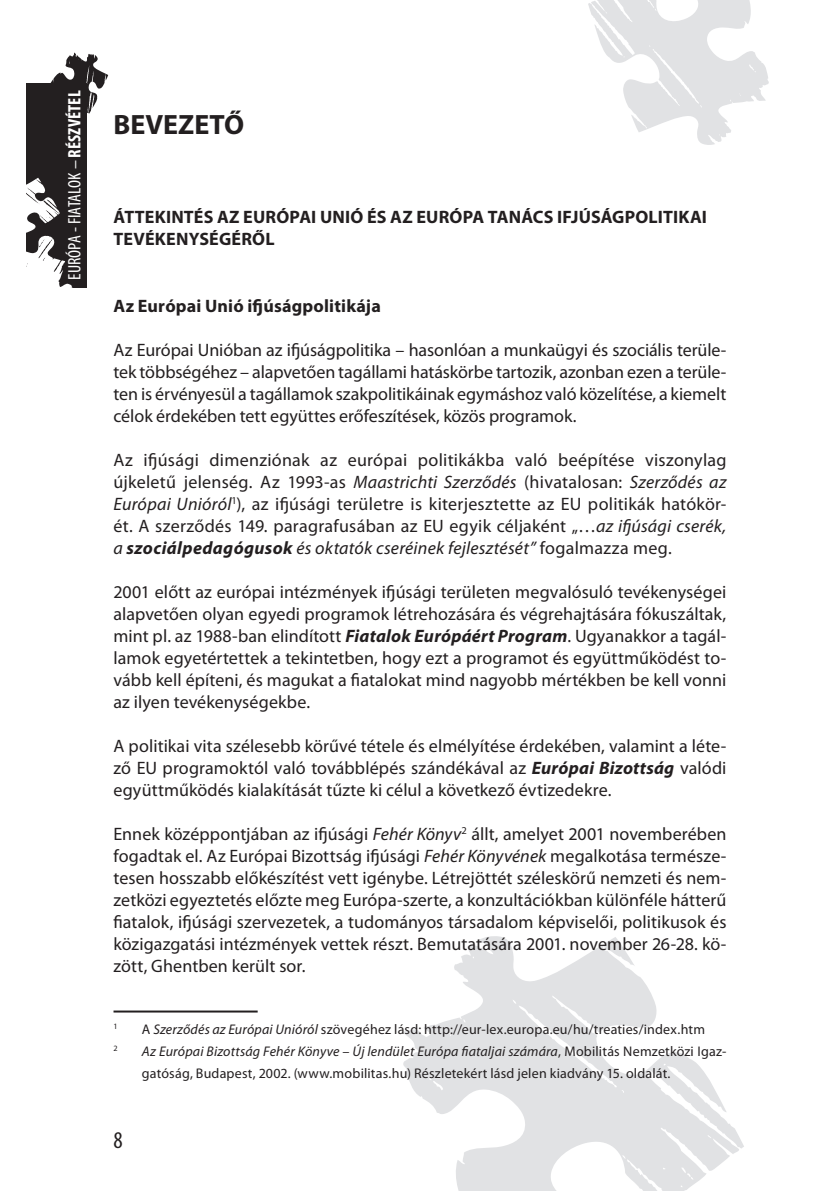
<style>
.page{position:relative;width:840px;height:1191px;background:#fff}
.page>*{position:absolute;margin:0;border:0;box-sizing:border-box;transform-origin:0 0}
.t1{font:700 28px "Myriad Pro";color:#231f20}
.t2{font:condensed 24px "Myriad Pro";color:#231f20}
.t3{font:18px/22px "Myriad Pro";letter-spacing:.005em;color:#231f20;text-align:justify}
.t4{font:700 18px "Myriad Pro";letter-spacing:.01em;color:#231f20}
.t5{font:condensed 18px "Myriad Pro";color:#fff}
.t6{font:14px/22px "Myriad Pro";letter-spacing:.015em;color:#231f20}
.t7{font:8.2px "Myriad Pro";color:#231f20}
.s1{font-weight:700}
.s2{font-style:italic}
.s3{font-weight:700;font-style:italic}
.s4{font-size:14px}
</style>
<div class="page">
<svg style="left:403px;top:936px;width:340px;height:255px;fill:#e1e2e4"></svg>
<svg style="left:588px;top:0;width:180px;height:145px"></svg>
<div style="left:27px;top:83px;width:59px;height:205px;background:#231f20"></div>
<svg style="left:26px;top:177px;width:47px;height:111px"></svg>
<svg style="left:50px;top:52px;width:58px;height:62px"></svg>
<hr style="left:113px;top:1010px;width:144px;height:2px;background:#231f20">
<p class="t5" style="left:63px;top:280px;width:191px;rotate:-90deg">EURÓPA - FIATALOK – <span class="s1">RÉSZVÉTEL</span></p>
<h1 class="t1" style="left:113px;top:107px;width:132px">BEVEZETŐ</h1>
<p class="t4" style="left:113px;top:206px;width:22px">ÁTTEKINTÉS</p>
<p class="t4" style="left:217px;top:206px;width:48px">AZ EURÓPAI</p>
<p class="t4" style="left:320px;top:206px;width:24px">UNIÓ</p>
<p class="t4" style="left:367px;top:206px;width:72px">ÉS AZ EURÓPA</p>
<p class="t4" style="left:487px;top:206px;width:22px">TANÁCS</p>
<p class="t4" style="left:556px;top:206px;width:11px">IFJÚSÁGPOLITIKAI</p>
<p class="t4" style="left:113px;top:228px;width:12px">TEVÉKENYSÉGÉRŐL</p>
<p class="t4" style="left:113px;top:294px;width:269px">AZ EURÓPAI UNIÓ IFJÚSÁGPOLITIKÁJA</p>
<p class="t3" style="left:113px;top:338px;width:614px">Az Európai Unióban az ifjúságpolitika – hasonlóan a munkaügyi és szociális terüle&shy;tek többségéhez – alapvetően tagállami hatáskörbe tartozik, azonban ezen a terüle&shy;ten is érvényesül a tagállamok szakpolitikáinak egymáshoz való közelítése, a kiemelt célok érdekében tett együttes erőfeszítések, közös programok.</p>
<p class="t3" style="left:113px;top:448px;width:614px">Az ifjúsági dimenziónak az európai politikákba való beépítése viszonylag újkeletű jelenség. Az 1993-as <span class="s2">Maastrichti Szerződés</span> (hivatalosan: <span class="s2">Szerződés az Európai Unióról</span><sup>1</sup>), az ifjúsági területre is kiterjesztette az EU politikák hatókör&shy;ét. A szerződés 149. paragrafusában az EU egyik céljaként „…<span class="s2">az ifjúsági cserék, a</span> <span class="s3">szociálpedagógusok</span> <span class="s2">és oktatók cseréinek fejlesztését”</span> fogalmazza meg.</p>
<p class="t3" style="left:113px;top:580px;width:614px">2001 előtt az európai intézmények ifjúsági területen megvalósuló tevékenységei alapvetően olyan egyedi programok létrehozására és végrehajtására fókuszáltak, mint pl. az 1988-ban elindított <span class="s3">Fiatalok Európáért Program</span>. Ugyanakkor a tagál&shy;lamok egyetértettek a tekintetben, hogy ezt a programot és együttműködést to&shy;vább kell építeni, és magukat a fiatalokat mind nagyobb mértékben be kell vonni az ilyen tevékenységekbe.</p>
<p class="t3" style="left:113px;top:734px;width:614px">A politikai vita szélesebb körűvé tétele és elmélyítése érdekében, valamint a léte&shy;ző EU programoktól való továbblépés szándékával az <span class="s3">Európai Bizottság</span> valódi együttműködés kialakítását tűzte ki célul a következő évtizedekre.</p>
<p class="t3" style="left:113px;top:822px;width:614px">Ennek középpontjában az ifjúsági <span class="s2">Fehér Könyv</span><sup>2</sup> állt, amelyet 2001 novemberében fogadtak el. Az Európai Bizottság ifjúsági <span class="s2">Fehér Könyvének</span> megalkotása természe&shy;tesen hosszabb előkészítést vett igénybe. Létrejöttét széleskörű nemzeti és nem&shy;zetközi egyeztetés előzte meg Európa-szerte, a konzultációkban különféle hátterű fiatalok, ifjúsági szervezetek, a tudományos társadalom képviselői, politikusok és közigazgatási intézmények vettek részt. Bemutatására 2001. november 26-28. kö&shy;zött, Ghentben került sor.</p>
<p class="t7" style="left:113px;top:1021px;width:22px">1 <span class="s4">A</span></p>
<p class="t6" style="left:153px;top:1017px;width:552px"><span class="s2">Szerződés az Európai Unióról</span> szövegéhez lásd: http://eur-lex.europa.eu/hu/treaties/index.htm</p>
<p class="t7" style="left:113px;top:1043px;width:6px">2</p>
<p class="t6" style="left:142px;top:1039px;width:585px"><span class="s2">Az Európai Bizottság Fehér Könyve – Új lendület Európa fiataljai számára</span>, Mobilitás N emzetközi I gaz&shy;gatóság, Budapest, 2002. (www.mobilitas.hu) Részletekért lásd jelen kiadvány 15. oldalát.</p>
<h2 class="t2" style="left:113px;top:1125px;width:11px">8</h2>
</div>
